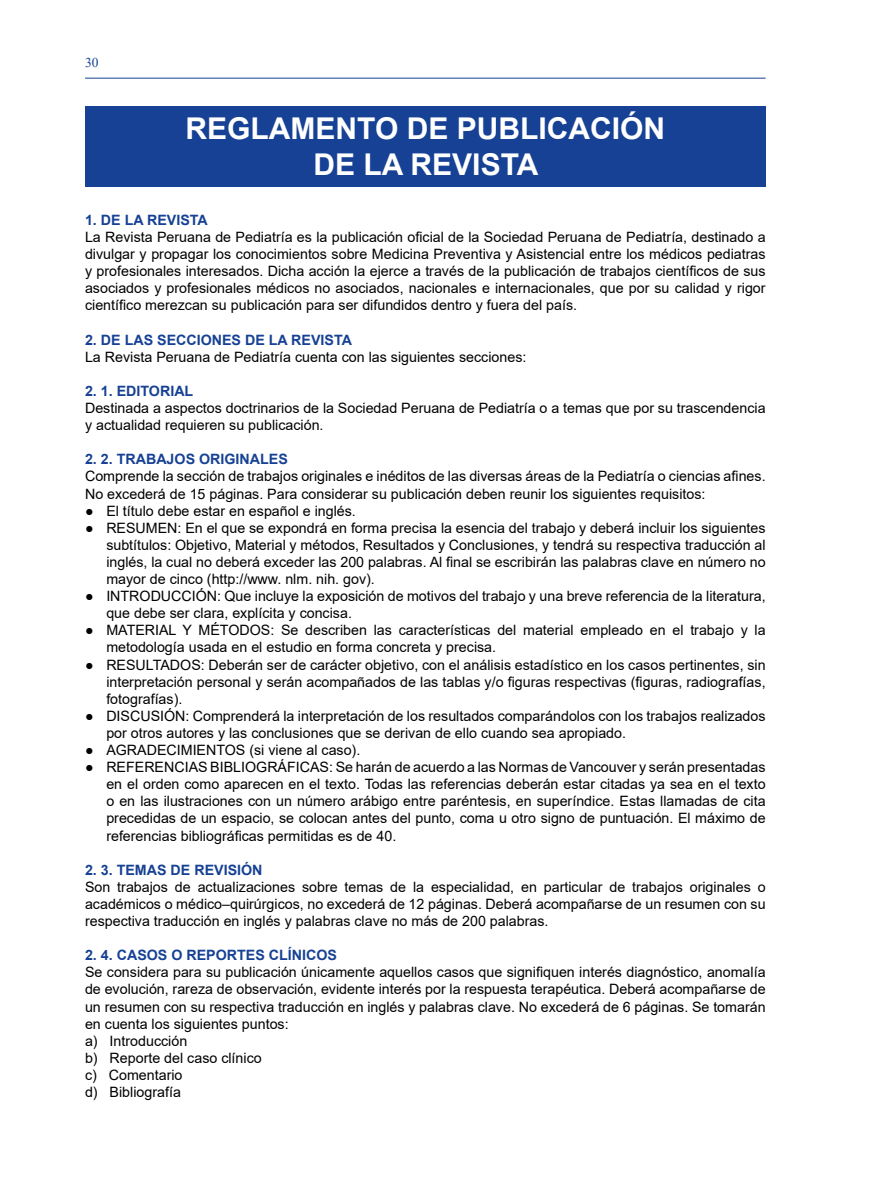
<style>
.page{position:relative;width:872px;height:1178px;background:#fff}
.page>*{position:absolute;margin:0;border:0;box-sizing:border-box;transform-origin:0 0}
.t1{font:700 30px/36px "Arial";color:#fff;text-align:center}
.t2{font:14.25px/17.1px "Arial";color:#000}
.t3{font:700 14.25px "Arial";color:#164194}
.t4{font:13.5px "Times New Roman";color:#164194}
</style>
<div class="page">
<hr style="left:85px;top:78px;width:680px;height:1px;background:#164194">
<div style="left:85px;top:106px;width:680px;height:81px;background:#164194"></div>
<p class="t4" style="left:85px;top:53px;width:15px">30</p>
<h1 class="t1" style="left:185px;top:111px;width:481px">REGLAMENTO DE PUBLICACIÓN<br>DE LA REVISTA</h1>
<p class="t3" style="left:85px;top:210px;width:124px">1. DE LA REVISTA</p>
<p class="t2" style="left:85px;top:228px;width:682px;text-align:justify">La Revista Peruana de Pediatría es la publicación oficial de la Sociedad Peruana de Pediatría, destinado a divulgar y propagar los conocimientos sobre Medicina Preventiva y Asistencial entre los médicos pediatras y profesionales interesados. Dicha acción la ejerce a través de la publicación de trabajos científicos de sus asociados y profesionales médicos no asociados, nacionales e internacionales, que por su calidad y rigor científico merezcan su publicación para ser difundidos dentro y fuera del país.</p>
<p class="t3" style="left:85px;top:329px;width:268px">2. DE LAS SECCIONES DE LA REVISTA</p>
<p class="t2" style="left:85px;top:348px;width:443px">La Revista Peruana de Pediatría cuenta con las siguientes secciones:</p>
<p class="t3" style="left:85px;top:381px;width:110px">2. 1. EDITORIAL</p>
<p class="t2" style="left:85px;top:399px;width:682px">Destinada a aspectos doctrinarios de la Sociedad Peruana de Pediatría o a temas que por su trascendencia y actualidad requieren su publicación.</p>
<p class="t3" style="left:85px;top:449px;width:204px">2. 2. TRABAJOS ORIGINALES</p>
<p class="t2" style="left:85px;top:468px;width:682px">Comprende la sección de trabajos originales e inéditos de las diversas áreas de la Pediatría o ciencias afines.<br>No excederá de 15 páginas. Para considerar su publicación deben reunir los siguientes requisitos:</p>
<p class="t2" style="left:85px;top:502px;width:272px">● El título debe estar en español e inglés.</p>
<p class="t2" style="left:106px;top:519px;width:661px;text-align:justify;text-indent:-21px">● RESUMEN: En el que se expondrá en forma precisa la esencia del trabajo y deberá incluir los siguientes subtítulos: Objetivo, Material y métodos, Resultados y Conclusiones, y tendrá su respectiva traducción al inglés, la cual no deberá exceder las 200 palabras. Al final se escribirán las palabras clave en número no mayor de cinco (http://www. nlm. nih. gov).</p>
<p class="t2" style="left:106px;top:587px;width:661px;text-indent:-21px">● INTRODUCCIÓN: Que incluye la exposición de motivos del trabajo y una breve referencia de la literatura, que debe ser clara, explícita y concisa.</p>
<p class="t2" style="left:106px;top:622px;width:661px;text-indent:-21px">● MATERIAL Y MÉTODOS: Se describen las características del material empleado en el trabajo y la metodología usada en el estudio en forma concreta y precisa.</p>
<p class="t2" style="left:106px;top:656px;width:661px;text-align:justify;text-indent:-21px">● RESULTADOS: Deberán ser de carácter objetivo, con el análisis estadístico en los casos pertinentes, sin interpretación personal y serán acompañados de las tablas y/o figuras respectivas (figuras, radiografías, fotografías).</p>
<p class="t2" style="left:106px;top:707px;width:661px;text-indent:-21px">● DISCUSIÓN: Comprenderá la interpretación de los resultados comparándolos con los trabajos realizados por otros autores y las conclusiones que se derivan de ello cuando sea apropiado.</p>
<p class="t2" style="left:85px;top:741px;width:277px">● AGRADECIMIENTOS (si viene al caso).</p>
<p class="t2" style="left:106px;top:758px;width:661px;text-align:justify;text-indent:-21px">● REFERENCIAS BIBLIOGRÁFICAS: Se harán de acuerdo a las Normas de Vancouver y serán presentadas en el orden como aparecen en el texto. Todas las referencias deberán estar citadas ya sea en el texto o en las ilustraciones con un número arábigo entre paréntesis, en superíndice. Estas llamadas de cita precedidas de un espacio, se colocan antes del punto, coma u otro signo de puntuación. El máximo de referencias bibliográficas permitidas es de 40.</p>
<p class="t3" style="left:85px;top:860px;width:179px">2. 3. TEMAS DE REVISIÓN</p>
<p class="t2" style="left:85px;top:878px;width:682px;text-align:justify">Son trabajos de actualizaciones sobre temas de la especialidad, en particular de trabajos originales o académicos o médico–quirúrgicos, no excederá de 12 páginas. Deberá acompañarse de un resumen con su respectiva traducción en inglés y palabras clave no más de 200 palabras.</p>
<p class="t3" style="left:85px;top:945px;width:253px">2. 4. CASOS O REPORTES CLÍNICOS</p>
<p class="t2" style="left:85px;top:964px;width:682px">Se considera para su publicación únicamente aquellos casos que signifiquen interés diagnóstico, anomalía de evolución, rareza de observación, evidente interés por la respuesta terapéutica. Deberá acompañarse de un resumen con su respectiva traducción en inglés y palabras clave. No excederá de 6 páginas. Se tomarán en cuenta los siguientes puntos:<br>a) Introducción<br>b) Reporte del caso clínico<br>c) Comentario<br>d) Bibliografía</p>
</div>
